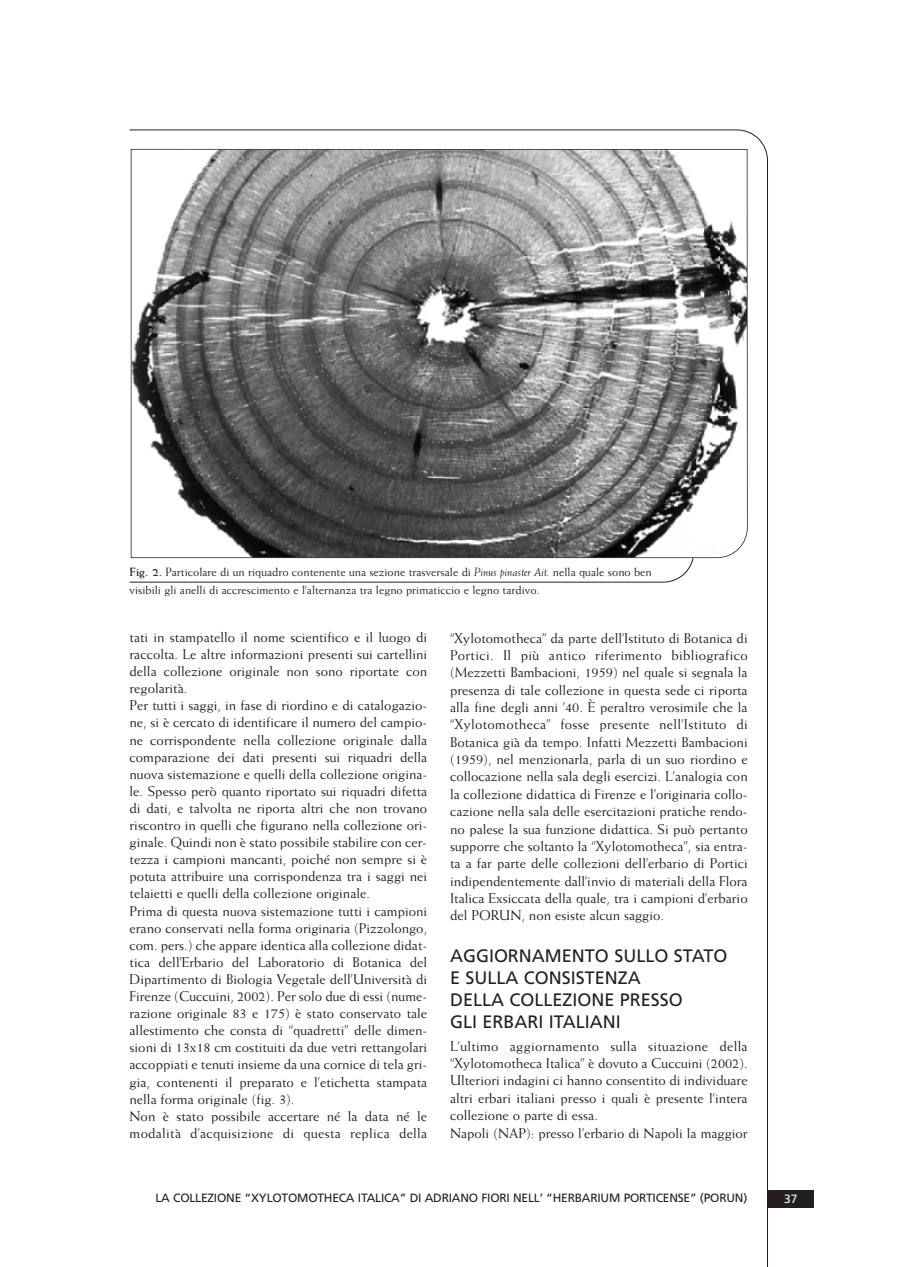
<style>
.page{position:relative;width:897px;height:1267px;background:#fff}
.page>*{position:absolute;margin:0;border:0;box-sizing:border-box;transform-origin:0 0}
.t1{font:18px/21.9px "Frutiger";color:#231f20}
.t2{font:14.25px/17.1px "Weiss";color:#231f20}
.t3{font:12px/18px "Weiss";color:#231f20}
.t4{font:12px "Frutiger";letter-spacing:-.02em;color:#231f20}
.t5{font:12px "Frutiger";color:#fff}
.s1{font-weight:700}
.s2{font-style:italic}
</style>
<div class="page">
<div style="left:767px;top:1191px;width:47px;height:17px;background:#231f20"></div>
<svg style="left:129px;top:366px;width:565px;height:217px"></svg>
<svg style="left:131px;top:149px;width:617px;height:409px;background:#878787"></svg>
<p class="t3" style="left:130px;top:564px;width:524px"><span class="s1">Fig. 2.</span> Particolare di un riquadro contenente una sezione trasversale di <span class="s2">Pinus pinaster Ait.</span> nella quale sono ben visibili gli anelli di accrescimento e l’alternanza tra legno primaticcio e legno tardivo.</p>
<p class="t2" style="left:130px;top:629px;width:299px">tati in stampatello il nome scientifico e il luogo di raccolta. Le altre informazioni presenti sui cartellini della collezione originale non sono riportate con regolarità.<br>Per tutti i saggi, in fase di riordino e di catalogazio&shy;ne, si è cercato di identificare il numero del campio&shy;ne corrispondente nella collezione originale dalla comparazione dei dati presenti sui riquadri della nuova sistemazione e quelli della collezione origina&shy;le. Spesso però quanto riportato sui riquadri difetta di dati, e talvolta ne riporta altri che non trovano riscontro in quelli che figurano nella collezione ori&shy;ginale. Quindi non è stato possibile stabilire con cer&shy;tezza i campioni mancanti, poiché non sempre si è potuta attribuire una corrispondenza tra i saggi nei telaietti e quelli della collezione originale.<br>Prima di questa nuova sistemazione tutti i campioni erano conservati nella forma originaria (Pizzolongo, com. pers.) che appare identica alla collezione didat&shy;tica dell’Erbario del Laboratorio di Botanica del Dipartimento di Biologia Vegetale dell’Università di Firenze (Cuccuini, 2002). Per solo due di essi (nume&shy;razione originale 83 e 175) è stato conservato tale allestimento che consta di “quadretti” delle dimen&shy;sioni di 13x18 cm costituiti da due vetri rettangolari accoppiati e tenuti insieme da una cornice di tela gri&shy;gia, contenenti il preparato e l’etichetta stampata nella forma originale (fig. 3).<br>Non è stato possibile accertare né la data né le modalità d’acquisizione di questa replica della</p>
<p class="t2" style="left:450px;top:630px;width:299px;text-align:justify">“Xylotomotheca” da parte dell’Istituto di Botanica di Portici. Il più antico riferimento bibliografico (Mezzetti Bambacioni, 1959) nel quale si segnala la presenza di tale collezione in questa sede ci riporta alla fine degli anni ’40. È peraltro verosimile che la “Xylotomotheca” fosse presente nell’Istituto di Botanica già da tempo. Infatti Mezzetti Bambacioni (1959), nel menzionarla, parla di un suo riordino e collocazione nella sala degli esercizi. L’analogia con la collezione didattica di Firenze e l’originaria collo&shy;cazione nella sala delle esercitazioni pratiche rendo&shy;no palese la sua funzione didattica. Si può pertanto supporre che soltanto la “Xylotomotheca”, sia entra&shy;ta a far parte delle collezioni dell’erbario di Portici indipendentemente dall’invio di materiali della Flora Italica Exsiccata della quale, tra i campioni d’erbario del PORUN, non esiste alcun saggio.</p>
<p class="t1" style="left:450px;top:946px;width:279px">AGGIORNAMENTO SULLO STATO<br>E SULLA CONSISTENZA<br>DELLA COLLEZIONE PRESSO<br>GLI ERBARI ITALIANI</p>
<p class="t2" style="left:450px;top:1038px;width:299px">L’ultimo aggiornamento sulla situazione della “Xylotomotheca Italica” è dovuto a Cuccuini (2002).<br>Ulteriori indagini ci hanno consentito di individuare altri erbari italiani presso i quali è presente l’intera collezione o parte di essa.<br>Napoli (NAP): presso l’erbario di Napoli la maggior</p>
<p class="t4" style="left:155px;top:1193px;width:593px">LA COLLEZIONE “XYLOTOMOTHECA ITALICA” DI ADRIANO FIORI NELL’ “HERBARIUM PORTICENSE” (PORUN)</p>
<p class="t5" style="left:784px;top:1193px;width:15px">37</p>
</div>
